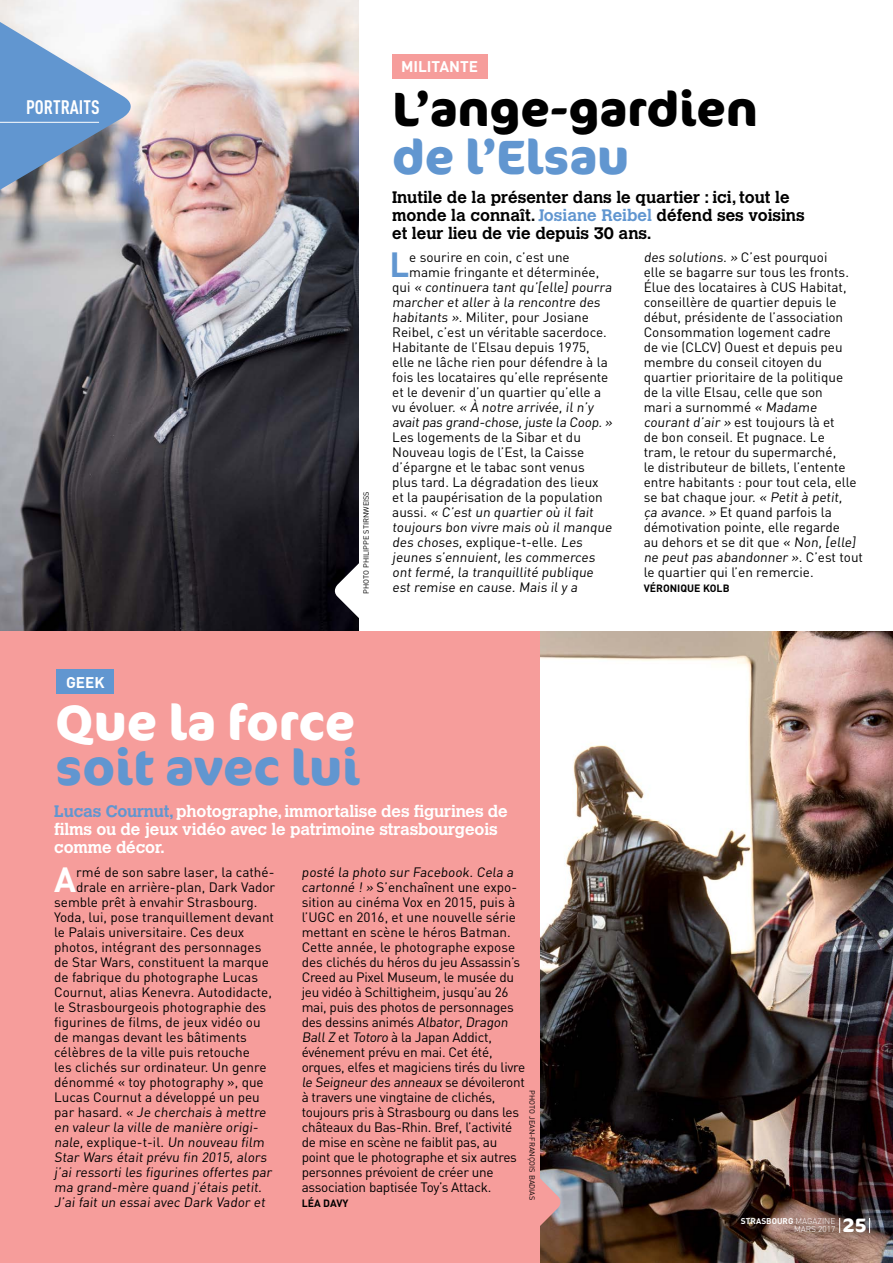
<style>
.page{position:relative;width:893px;height:1263px;background:#fff}
.page>*{position:absolute;margin:0;border:0;box-sizing:border-box;transform-origin:0 0}
.t1{font:700 49.5px "Cocon OT";color:#6196d0}
.t2{font:700 49.5px "Cocon OT";color:#fff}
.t3{font:700 48px "Cocon OT";color:#000}
.t4{font:700 48px "Cocon OT";color:#6196d0}
.t5{font:700 34.5px "DIN";color:#fff}
.t6{font:700 34.5px "DIN";color:#6196d0}
.t7{font:700 19.35px "DIN Cond";color:#fff}
.t8{font:700 19.35px "Cocon OT";color:#fff}
.t9{font:700 16.5px/18px "Calvert";color:#000}
.t10{font:700 16.5px/18px "Calvert";letter-spacing:-.01em;color:#fff}
.t11{font:700 15.3px "DIN";color:#fff}
.t12{font:13.5px/15px "DIN";color:#000}
.t13{font:13.5px/15px "DIN";letter-spacing:-.02em;color:#000}
.t14{font:700 10.5px "DIN";color:#000}
.t15{font:300 8.25px/7.8px "DIN";color:#fff;text-align:right}
.t16{font:7.5px "DIN";letter-spacing:-.01em;color:#000}
.s1{color:#6196d0}
.s2{font-weight:700}
</style>
<div class="page">
<img style="left:1px;top:0;width:358px;height:631px">
<div style="left:0;top:631px;width:893px;height:632px;background:#f69d9b"></div>
<img style="left:540px;top:631px;width:353px;height:632px">
<svg style="left:540px;top:1163px;width:24px;height:80px"></svg>
<svg style="left:332px;top:550px;width:27px;height:80px"></svg>
<div style="left:392px;top:54px;width:95px;height:25px;background:#f69d9b"></div>
<div style="left:57px;top:669px;width:57px;height:25px;background:#6196d0"></div>
<svg style="left:839px;top:1218px;width:1px;height:15px"></svg>
<svg style="left:869px;top:1218px;width:1px;height:15px"></svg>
<svg style="left:1px;top:8px;width:140px;height:195px"></svg>
<hr style="left:0;top:122px;width:99px;height:1px;background:#fff">
<img style="left:0;top:0;width:1px;height:1263px">
<h3 class="t7" style="left:26px;top:96px;width:75px">PORTRAITS</h3>
<p class="t11" style="left:66px;top:672px;width:39px">GEEK</p>
<p class="t16" style="left:361px;top:593px;width:103px;rotate:-90deg">PHOTO philippe stirnweiss</p>
<p class="t11" style="left:401px;top:56px;width:79px">MI LITANTE</p>
<h2 class="t3" style="left:392px;top:80px;width:367px">L’ange-gardien</h2>
<h2 class="t4" style="left:392px;top:128px;width:238px">de l’Elsau</h2>
<p class="t9" style="left:392px;top:188px;width:414px">Inutile de la présenter dans le quartier : ici, tout le monde la connaît. <span class="s1">Josiane Reibel</span> défend ses voisins et leur lieu de vie depuis 30 ans.</p>
<h3 class="t6" style="left:389px;top:242px;width:17px">L</h3>
<p class="t12" style="left:409px;top:249px;width:162px">e sourire en coin, c’est une</p>
<p class="t12" style="left:409px;top:264px;width:192px">mamie fringante et déterminée,</p>
<p class="t12" style="left:392px;top:279px;width:223px">qui « continuera tant qu’[elle] pourra</p>
<p class="t12" style="left:392px;top:294px;width:212px">marcher et aller à la rencontre des</p>
<p class="t12" style="left:392px;top:309px;width:198px">habitants ». Militer, pour Josiane</p>
<p class="t12" style="left:392px;top:324px;width:216px">Reibel, c’est un véritable sacerdoce.</p>
<p class="t12" style="left:392px;top:339px;width:199px">Habitante de l’Elsau depuis 1975,</p>
<p class="t12" style="left:392px;top:354px;width:217px">elle ne lâche rien pour défendre à la</p>
<p class="t12" style="left:392px;top:369px;width:218px">fois les locataires qu’elle représente</p>
<p class="t12" style="left:392px;top:384px;width:210px">et le devenir d’un quartier qu’elle a</p>
<p class="t12" style="left:392px;top:399px;width:205px">vu évoluer. « à notre arrivée, il n’y</p>
<p class="t12" style="left:392px;top:414px;width:224px">avait pas grand-chose, juste la Coop. »</p>
<p class="t12" style="left:392px;top:429px;width:190px">Les logements de la Sibar et du</p>
<p class="t12" style="left:392px;top:444px;width:194px">Nouveau logis de l’Est, la Caisse</p>
<p class="t12" style="left:392px;top:459px;width:194px">d’épargne et le tabac sont venus</p>
<p class="t12" style="left:392px;top:474px;width:208px">plus tard. La dégradation des lieux</p>
<p class="t12" style="left:392px;top:489px;width:212px">et la paupérisation de la population</p>
<p class="t12" style="left:392px;top:504px;width:205px">aussi. « C’est un quartier où il fait</p>
<p class="t12" style="left:392px;top:519px;width:223px">toujours bon vivre mais où il manque</p>
<p class="t12" style="left:392px;top:534px;width:194px">des choses, explique-t-elle. Les</p>
<p class="t12" style="left:392px;top:549px;width:206px">jeunes s’ennuient, les commerces</p>
<p class="t12" style="left:392px;top:564px;width:205px">ont fermé, la tranquillité publique</p>
<p class="t12" style="left:392px;top:579px;width:189px">est remise en cause. Mais il y a</p>
<p class="t12" style="left:644px;top:249px;width:221px">des solutions. » C’est pourquoi<br>elle se bagarre sur tous les fronts. élue des locataires à CUS Habitat, conseillère de quartier depuis le début, présidente de l’association<br>Consommation logement cadre<br>de vie (CLCV) Ouest et depuis peu membre du conseil citoyen du quartier prioritaire de la politique<br>de la ville Elsau, celle que son<br>mari a surnommé « Madame courant d’air » est toujours là et<br>de bon conseil. Et pugnace. Le<br>tram, le retour du supermarché,<br>le distributeur de billets, l’entente entre habitants : pour tout cela, elle se bat chaque jour. « Petit à petit, ça avance. » Et quand parfois la démotivation pointe, elle regarde<br>au dehors et se dit que « Non, [elle] ne peut pas abandonner ». C’est tout le quartier qui l’en remercie.</p>
<p class="t14" style="left:644px;top:581px;width:87px">VÉRONIQUE KOLB</p>
<h1 class="t2" style="left:56px;top:693px;width:301px">Que la force</h1>
<h1 class="t1" style="left:56px;top:738px;width:306px">soit avec lui</h1>
<p class="t10" style="left:54px;top:802px;width:455px"><span class="s1">Lucas Cournut,</span> photographe, immortalise des figurines de films ou de jeux vidéo avec le patrimoine strasbourgeois comme décor.</p>
<h3 class="t5" style="left:54px;top:857px;width:23px">A</h3>
<p class="t12" style="left:76px;top:865px;width:200px">rmé de son sabre laser, la cathé-</p>
<p class="t12" style="left:76px;top:880px;width:201px">drale en arrière-plan, Dark Vador</p>
<p class="t12" style="left:54px;top:895px;width:205px">semble prêt à envahir Strasbourg.</p>
<p class="t12" style="left:54px;top:910px;width:221px">Yoda, lui, pose tranquillement devant</p>
<p class="t12" style="left:54px;top:925px;width:192px">le Palais universitaire. Ces deux</p>
<p class="t12" style="left:54px;top:940px;width:209px">photos, intégrant des personnages</p>
<p class="t12" style="left:54px;top:955px;width:216px">de Star Wars, constituent la marque</p>
<p class="t12" style="left:54px;top:970px;width:205px">de fabrique du photographe Lucas</p>
<p class="t12" style="left:54px;top:985px;width:219px">Cournut, alias Kenevra. Autodidacte,</p>
<p class="t12" style="left:54px;top:1000px;width:214px">le Strasbourgeois photographie des</p>
<p class="t12" style="left:54px;top:1015px;width:208px">figurines de films, de jeux vidéo ou</p>
<p class="t12" style="left:54px;top:1030px;width:194px">de mangas devant les bâtiments</p>
<p class="t12" style="left:54px;top:1045px;width:197px">célèbres de la ville puis retouche</p>
<p class="t12" style="left:54px;top:1060px;width:214px">les clichés sur ordinateur. Un genre</p>
<p class="t12" style="left:54px;top:1075px;width:211px">dénommé « toy photography », que</p>
<p class="t12" style="left:54px;top:1090px;width:207px">Lucas Cournut a développé un peu</p>
<p class="t12" style="left:54px;top:1105px;width:215px">par hasard. « Je cherchais à mettre</p>
<p class="t12" style="left:54px;top:1120px;width:208px">en valeur la ville de manière origi-</p>
<p class="t12" style="left:54px;top:1135px;width:214px">nale, explique-t-il. Un nouveau film</p>
<p class="t12" style="left:54px;top:1150px;width:216px">Star Wars était prévu fin 2015, alors</p>
<p class="t12" style="left:54px;top:1165px;width:221px">j’ai ressorti les figurines offertes par</p>
<p class="t12" style="left:54px;top:1180px;width:211px">ma grand-mère quand j’étais petit.</p>
<p class="t12" style="left:54px;top:1195px;width:215px">J’ai fait un essai avec Dark Vador et</p>
<p class="t13" style="left:302px;top:865px;width:225px">posté la photo sur Facebook. Cela a cartonné ! » S’enchaînent une expo&shy;sition au cinéma Vox en 2015, puis à l’UGC en 2016, et une nouvelle série mettant en scène le héros Batman.<br>Cette année, le photographe expose des clichés du héros du jeu Assassin’s Creed au Pixel Museum, le musée du jeu vidéo à Schiltigheim, jusqu’au 26 mai, puis des photos de personnages des dessins animés Albator, Dragon Ball Z et Totoro à la Japan Addict, événement prévu en mai. Cet été, orques, elfes et magiciens tirés du livre le Seigneur des anneaux se dévoileront à travers une vingtaine de clichés, toujours pris à Strasbourg ou dans les châteaux du Bas-Rhin. Bref, l’activité de mise en scène ne faiblit pas, au point que le photographe et six autres personnes prévoient de créer une association baptisée Toy’s Attack.</p>
<p class="t14" style="left:302px;top:1196px;width:47px">LÉA DAVY</p>
<p class="t16" style="left:537px;top:1090px;width:110px;rotate:90deg">PHOTO jean-françois badias</p>
<p class="t15" style="left:741px;top:1217px;width:96px"><span class="s2">STRASBOURG</span> MAGAZINE<br>MARS 2017</p>
<h3 class="t8" style="left:843px;top:1214px;width:25px">25</h3>
</div>
